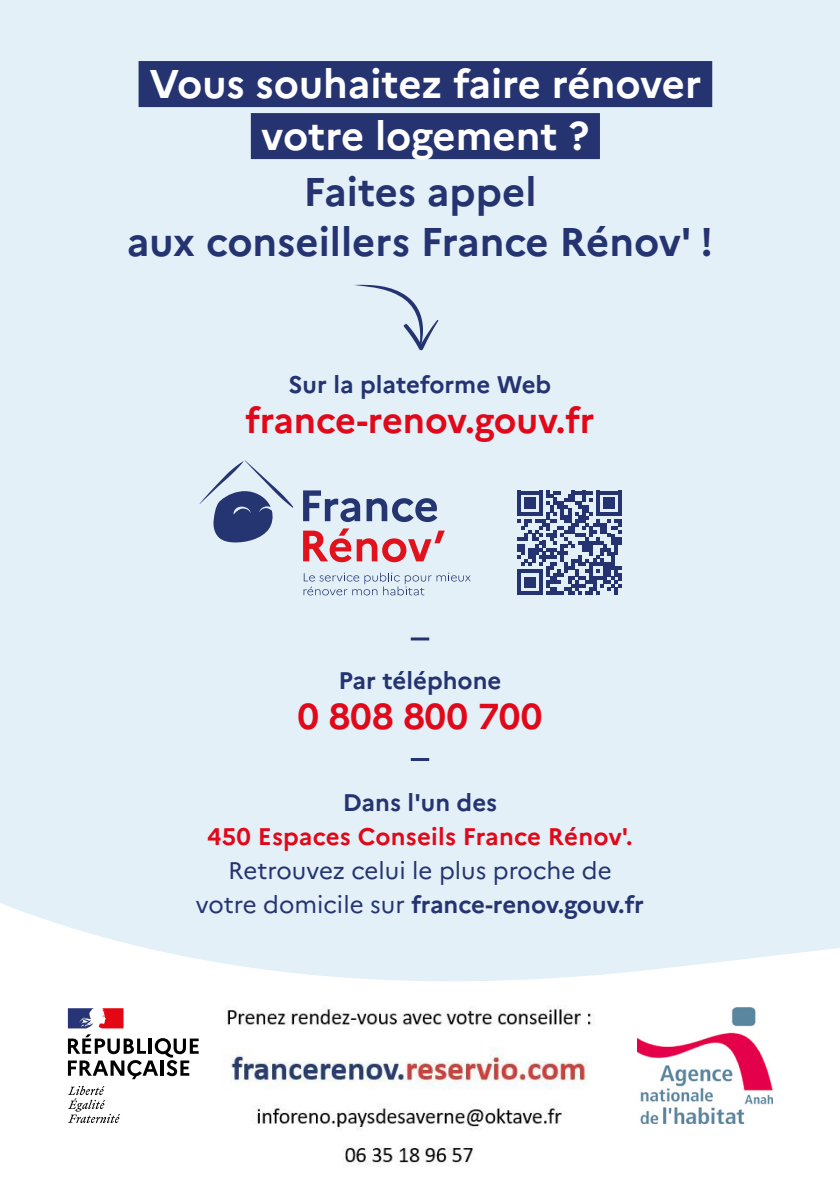
<style>
.page{position:relative;width:840px;height:1191px;background:#fff}
.page>*{position:absolute;margin:0;border:0;box-sizing:border-box;transform-origin:0 0}
.t1{font:700 40px/52px "Marianne";color:#fff;text-align:center}
.t2{font:700 40px/50px "Marianne";color:#253471;text-align:center}
.t3{font:700 36px "Marianne";letter-spacing:-.005em;color:#e10819}
.t4{font:24px/34px "Marianne";color:#253471;text-align:center}
.t5{font:700 24px "Marianne";color:#253471}
.t6{font:700 24px "Marianne";letter-spacing:.01em;color:#e10819}
.s1{font-weight:700}
</style>
<div class="page">
<div style="left:0;top:0;width:839px;height:981px;background:#e3f0f8"></div>
<div style="left:138px;top:61px;width:573px;height:46px;background:#253471"></div>
<div style="left:251px;top:113px;width:348px;height:46px;background:#253471"></div>
<svg style="left:517px;top:491px;width:104px;height:103px"></svg>
<img style="left:637px;top:1007px;width:134px;height:116px">
<svg style="left:68px;top:1034px;width:130px;height:45px"></svg>
<svg style="left:68px;top:1085px;width:52px;height:38px"></svg>
<svg style="left:68px;top:1008px;width:55px;height:20px"></svg>
<hr style="left:410px;top:637px;width:19px;height:3px;background:#253471">
<hr style="left:410px;top:758px;width:19px;height:3px;background:#253471">
<svg style="left:353px;top:285px;width:85px;height:65px"></svg>
<svg style="left:303px;top:572px;width:167px;height:23px"></svg>
<svg style="left:303px;top:490px;width:57px;height:32px"></svg>
<svg style="left:366px;top:498px;width:71px;height:24px"></svg>
<svg style="left:303px;top:528px;width:141px;height:34px"></svg>
<svg style="left:199px;top:460px;width:94px;height:83px"></svg>
<img style="left:227px;top:1006px;width:365px;height:160px">
<h1 class="t1" style="left:149px;top:58px;width:553px">Vous souhaitez faire rénover votre logement ?</h1>
<h1 class="t2" style="left:127px;top:166px;width:587px">Faites appel<br>aux conseillers France Rénov' !</h1>
<p class="t5" style="left:288px;top:369px;width:264px">Sur la plateforme Web</p>
<h2 class="t3" style="left:245px;top:398px;width:350px">france-renov.gouv.fr</h2>
<p class="t5" style="left:338px;top:666px;width:164px">Par téléphone</p>
<h2 class="t3" style="left:297px;top:694px;width:246px">0 808 800 700</h2>
<p class="t5" style="left:343px;top:787px;width:156px">Dans l'un des</p>
<p class="t6" style="left:207px;top:821px;width:427px">450 Espaces Conseils France Rénov'.</p>
<p class="t4" style="left:196px;top:853px;width:449px">Retrouvez celui le plus proche de votre domicile sur <span class="s1">france-renov.gouv.fr</span></p>
</div>
